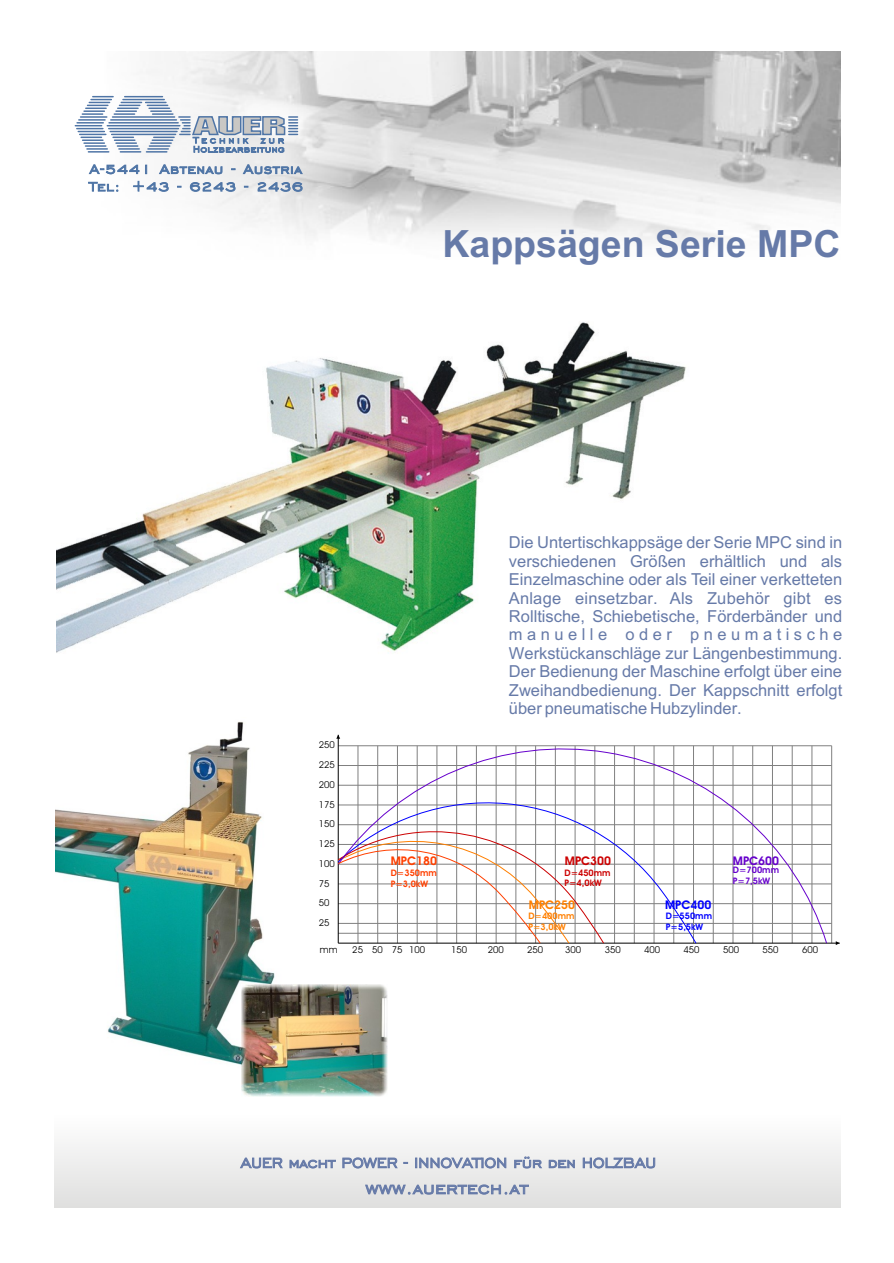
<style>
.page{position:relative;width:894px;height:1263px;background:#fff}
.page>*{position:absolute;margin:0;border:0;box-sizing:border-box;transform-origin:0 0}
.t1{font:700 37.5px "Arial";color:#667aa8}
.t2{font:21px "Engravers Gothic BT";letter-spacing:.015em;color:#667aa8}
.t3{font:18px "Engravers Gothic BT";color:#667aa8}
.t4{font:16.5px/18.5px "Arial";color:#667aa8;text-align:justify}
.t5{font:16.5px/17.5px "Engravers Gothic BT";letter-spacing:.045em;color:#4f75a6}
.t6{font:700 12px "Avant Garde Bk BT";color:#ff8000}
.t7{font:700 12px "Avant Garde Bk BT";color:#00f}
.t8{font:700 12px "Avant Garde Bk BT";color:#c00}
.t9{font:700 12px "Avant Garde Bk BT";color:#60c}
.t10{font:700 12px "Avant Garde Bk BT";color:#ff4000}
.t11{font:11.25px "Engravers Gothic BT";letter-spacing:.05em;color:#4f75a6}
.t12{font:11.25px "Engravers Gothic BT";letter-spacing:.265em;color:#4f75a6}
.t13{font:9.45px "Avant Garde Bk BT";color:#000}
.t14{font:700 9px/10.8px "Avant Garde Bk BT";color:#ff8000}
.t15{font:700 9px/10.8px "Avant Garde Bk BT";color:#00f}
.t16{font:700 9px/10.8px "Avant Garde Bk BT";color:#c00}
.t17{font:700 9px/10.8px "Avant Garde Bk BT";color:#60c}
.t18{font:700 9px/10.8px "Avant Garde Bk BT";color:#ff4000}
</style>
<div class="page">
<img style="left:74px;top:52px;width:767px;height:193px">
<div style="left:54px;top:1114px;width:787px;height:93px;background:linear-gradient(to bottom,#fff,#dfdfde)"></div>
<img style="left:56px;top:322px;width:630px;height:331px">
<img style="left:56px;top:721px;width:234px;height:344px">
<hr style="left:338px;top:805px;width:494px;height:1px;background:#808080">
<hr style="left:338px;top:824px;width:494px;height:1px;background:#808080">
<hr style="left:338px;top:844px;width:494px;height:1px;background:#808080">
<hr style="left:338px;top:884px;width:494px;height:1px;background:#808080">
<hr style="left:338px;top:933px;width:494px;height:1px;background:#808080">
<hr style="left:338px;top:903px;width:494px;height:1px;background:#808080">
<hr style="left:338px;top:864px;width:494px;height:1px;background:#808080">
<hr style="left:338px;top:923px;width:494px;height:1px;background:#808080">
<hr style="left:338px;top:785px;width:494px;height:1px;background:#808080">
<hr style="left:338px;top:765px;width:494px;height:1px;background:#808080">
<hr style="left:338px;top:746px;width:494px;height:1px;background:#808080">
<hr style="left:831px;top:746px;width:1px;height:197px;background:#808080">
<hr style="left:338px;top:943px;width:502px;height:1px;background:#000">
<svg style="left:337px;top:735px;width:490px;height:209px"></svg>
<svg style="left:337px;top:809px;width:267px;height:135px"></svg>
<img style="left:241px;top:985px;width:147px;height:111px">
<hr style="left:107px;top:125px;width:73px;height:1px;background:#4f75a6">
<hr style="left:109px;top:128px;width:69px;height:1px;background:#4f75a6">
<hr style="left:110px;top:131px;width:67px;height:1px;background:#4f75a6">
<hr style="left:112px;top:134px;width:64px;height:1px;background:#4f75a6">
<svg style="left:75px;top:125px;width:31px;height:13px"></svg>
<svg style="left:113px;top:137px;width:20px;height:1px"></svg>
<hr style="left:83px;top:139px;width:20px;height:2px;background:#4f75a6">
<hr style="left:115px;top:139px;width:20px;height:2px;background:#4f75a6">
<hr style="left:152px;top:139px;width:21px;height:2px;background:#4f75a6">
<hr style="left:84px;top:142px;width:20px;height:2px;background:#4f75a6">
<hr style="left:116px;top:142px;width:20px;height:2px;background:#4f75a6">
<hr style="left:151px;top:142px;width:20px;height:2px;background:#4f75a6">
<hr style="left:86px;top:145px;width:20px;height:2px;background:#4f75a6">
<hr style="left:117px;top:145px;width:21px;height:2px;background:#4f75a6">
<hr style="left:149px;top:145px;width:21px;height:2px;background:#4f75a6">
<hr style="left:87px;top:148px;width:20px;height:2px;background:#4f75a6">
<hr style="left:119px;top:148px;width:20px;height:2px;background:#4f75a6">
<hr style="left:148px;top:148px;width:20px;height:2px;background:#4f75a6">
<hr style="left:88px;top:151px;width:21px;height:2px;background:#4f75a6">
<hr style="left:120px;top:151px;width:21px;height:2px;background:#4f75a6">
<hr style="left:146px;top:151px;width:21px;height:2px;background:#4f75a6">
<hr style="left:77px;top:122px;width:26px;height:2px;background:#4f75a6">
<hr style="left:109px;top:122px;width:69px;height:2px;background:#4f75a6">
<hr style="left:79px;top:119px;width:26px;height:2px;background:#4f75a6">
<hr style="left:81px;top:116px;width:26px;height:2px;background:#4f75a6">
<hr style="left:111px;top:119px;width:65px;height:2px;background:#4f75a6">
<hr style="left:113px;top:116px;width:62px;height:2px;background:#4f75a6">
<hr style="left:82px;top:113px;width:21px;height:2px;background:#4f75a6">
<hr style="left:114px;top:113px;width:21px;height:2px;background:#4f75a6">
<hr style="left:153px;top:113px;width:20px;height:2px;background:#4f75a6">
<hr style="left:84px;top:110px;width:20px;height:2px;background:#4f75a6">
<hr style="left:116px;top:110px;width:20px;height:2px;background:#4f75a6">
<hr style="left:151px;top:110px;width:20px;height:2px;background:#4f75a6">
<svg style="left:86px;top:96px;width:83px;height:13px"></svg>
<hr style="left:125px;top:96px;width:37px;height:1px;background:#4f75a6">
<svg style="left:154px;top:115px;width:144px;height:23px"></svg>
<p class="t12" style="left:194px;top:135px;width:92px">Technik zur</p>
<p class="t5" style="left:89px;top:161px;width:215px">A-5441 Abtenau - Austria<br>Tel: +43 - 6243 - 2436</p>
<p class="t11" style="left:193px;top:144px;width:93px">Holzbearbeitung</p>
<h1 class="t1" style="left:442px;top:229px;width:399px">Kappsägen Serie MPC</h1>
<p class="t13" style="left:319px;top:741px;width:18px">250</p>
<p class="t13" style="left:319px;top:761px;width:18px">225</p>
<p class="t13" style="left:319px;top:781px;width:18px">200</p>
<p class="t13" style="left:319px;top:800px;width:18px">175</p>
<p class="t13" style="left:319px;top:820px;width:18px">150</p>
<p class="t13" style="left:319px;top:840px;width:18px">125</p>
<p class="t13" style="left:319px;top:860px;width:18px">100</p>
<p class="t13" style="left:319px;top:879px;width:12px">75</p>
<p class="t13" style="left:319px;top:899px;width:12px">50</p>
<p class="t13" style="left:319px;top:919px;width:12px">25</p>
<p class="t10" style="left:391px;top:856px;width:48px">MPC180</p>
<p class="t18" style="left:391px;top:868px;width:48px">D=350mm<br>P=3,0kW</p>
<p class="t4" style="left:509px;top:535px;width:335px">Die Untertischkappsäge der Serie MPC sind in verschiedenen Größen erhältlich und als Einzelmaschine oder als Teil einer verketteten Anlage einsetzbar. Als Zubehör gibt es Rolltische, Schiebetische, Förderbänder und manuelle oder pneumatische Werkstückanschläge zur Längenbestimmung.<br>Der Bedienung der Maschine erfolgt über eine Zweihandbedienung. Der Kappschnitt erfolgt über pneumatische Hubzylinder.</p>
<p class="t8" style="left:565px;top:855px;width:48px">MPC300</p>
<p class="t16" style="left:565px;top:868px;width:48px">D=450mm<br>P=4,0kW</p>
<p class="t6" style="left:529px;top:900px;width:48px">MPC250</p>
<p class="t14" style="left:528px;top:912px;width:48px">D=400mm<br>P=3,0kW</p>
<p class="t7" style="left:665px;top:900px;width:48px">MPC400</p>
<p class="t15" style="left:666px;top:912px;width:48px">D=550mm<br>P=5,5kW</p>
<p class="t9" style="left:733px;top:855px;width:48px">MPC600</p>
<p class="t17" style="left:733px;top:866px;width:48px">D=700mm<br>P=7,5kW</p>
<p class="t13" style="left:320px;top:945px;width:19px">mm</p>
<p class="t13" style="left:352px;top:946px;width:74px">25 50 75 100</p>
<p class="t13" style="left:451px;top:946px;width:18px">150</p>
<p class="t13" style="left:488px;top:946px;width:18px">200</p>
<p class="t13" style="left:527px;top:946px;width:18px">250</p>
<p class="t13" style="left:565px;top:946px;width:18px">300</p>
<p class="t13" style="left:605px;top:946px;width:18px">350</p>
<p class="t13" style="left:644px;top:946px;width:18px">400</p>
<p class="t13" style="left:684px;top:946px;width:18px">450</p>
<p class="t13" style="left:723px;top:946px;width:18px">500</p>
<p class="t13" style="left:763px;top:946px;width:18px">550</p>
<p class="t13" style="left:802px;top:946px;width:18px">600</p>
<p class="t3" style="left:241px;top:1154px;width:417px">AUER macht POWER - INNOVATION für den HOLZBAU</p>
<p class="t2" style="left:366px;top:1178px;width:164px">www.auertech.at</p>
</div>
